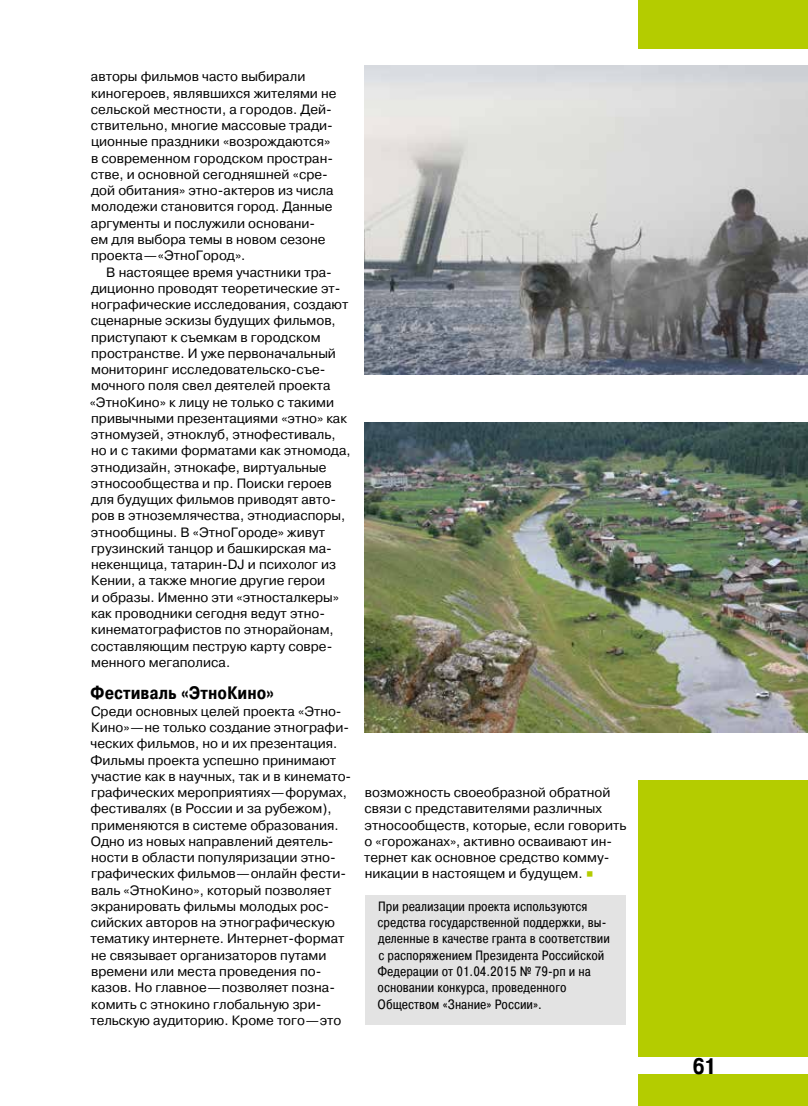
<style>
.page{position:relative;width:808px;height:1106px;background:#fff}
.page>*{position:absolute;margin:0;border:0;box-sizing:border-box;transform-origin:0 0}
.t1{font:700 22.5px "Pragmatica Cond";color:#000}
.t2{font:700 18px "Pragmatica Cond";color:#000}
.t3{font:13.5px/16.2px "Pragmatica";color:#000}
.t4{font:13.5px/16.2px "Pragmatica Cond";color:#000}
.s1{color:#b4cc00}
</style>
<div class="page">
<div style="left:365px;top:894px;width:260px;height:130px;background:#e3e3e3"></div>
<div style="left:638px;top:0;width:170px;height:49px;background:#b4cc00"></div>
<div style="left:638px;top:780px;width:170px;height:326px;background:#b4cc00"></div>
<img style="left:365px;top:65px;width:443px;height:309px">
<img style="left:365px;top:423px;width:443px;height:309px">
<div style="left:625px;top:1057px;width:183px;height:16px;background:#fff"></div>
<p class="t3" style="left:91px;top:69px;width:247px">авторы фильмов часто выбирали киногероев, являвшихся жителями не сельской местности, а городов. Дей&shy;ствительно, многие массовые тради&shy;ционные праздники «возрождаются» в современном городском простран&shy;стве, и основной сегодняшней «сре&shy;дой обитания» этно-актеров из числа молодежи становится город. Данные аргументы и послужили основани-<br>ем для выбора темы в новом сезоне проекта—«ЭтноГород».</p>
<p class="t3" style="left:90px;top:264px;width:262px;text-indent:16px">В настоящее время участники тра&shy;диционно проводят теоретические эт&shy;нографические исследования, создают сценарные эскизы будущих фильмов, приступают к съемкам в городском пространстве. И уже первоначальный мониторинг исследовательско-съе&shy;мочного поля свел деятелей проекта «ЭтноКино» к лицу не только с такими привычными презентациями «этно» как этномузей, этноклуб, этнофестиваль, но и с такими форматами как этномода, этнодизайн, этнокафе, виртуальные этносообщества и пр. Поиски героев для будущих фильмов приводят авто&shy;ров в этноземлячества, этнодиаспоры, этнообщины. В «ЭтноГороде» живут грузинский танцор и башкирская ма&shy;некенщица, татарин-DJ и психолог из Кении, а также многие другие герои<br>и образы. Именно эти «этносталкеры» как проводники сегодня ведут этно&shy;кинематографистов по этнорайонам, составляющим пеструю карту совре&shy;менного мегаполиса.</p>
<h2 class="t2" style="left:90px;top:682px;width:185px">Фестиваль «ЭтноКино»</h2>
<p class="t3" style="left:90px;top:703px;width:262px">Среди основных целей проекта «Этно-Кино»—не только создание этнографи&shy;ческих фильмов, но и их презентация.<br>Фильмы проекта успешно принимают участие как в научных, так и в кинемато&shy;графических мероприятиях—форумах, фестивалях (в России и за рубежом), применяются в системе образования.<br>Одно из новых направлений деятель&shy;ности в области популяризации этно&shy;графических фильмов—онлайн фести&shy;валь «ЭтноКино», который позволяет экранировать фильмы молодых рос&shy;сийских авторов на этнографическую тематику интернете. Интернет-формат не связывает организаторов путами времени или места проведения по&shy;казов. Но главное—позволяет позна&shy;комить с этнокино глобальную зри&shy;тельскую аудиторию. Кроме того—это</p>
<p class="t3" style="left:364px;top:784px;width:264px">возможность своеобразной обратной связи с представителями различных этносообществ, которые, если говорить о «горожанах», активно осваивают ин&shy;тернет как основное средство комму&shy;никации в настоящем и будущем. <span class="s1">∎</span></p>
<p class="t4" style="left:377px;top:898px;width:234px">При реализации проекта используются средства государственной поддержки, вы&shy;деленные в качестве гранта в соответствии c распоряжением Президента Российской Федерации от 01.04.2015 № 79-рп и на основании конкурса, проведенного Обществом «Знание» России».</p>
<h1 class="t1" style="left:692px;top:1052px;width:26px">61</h1>
</div>
